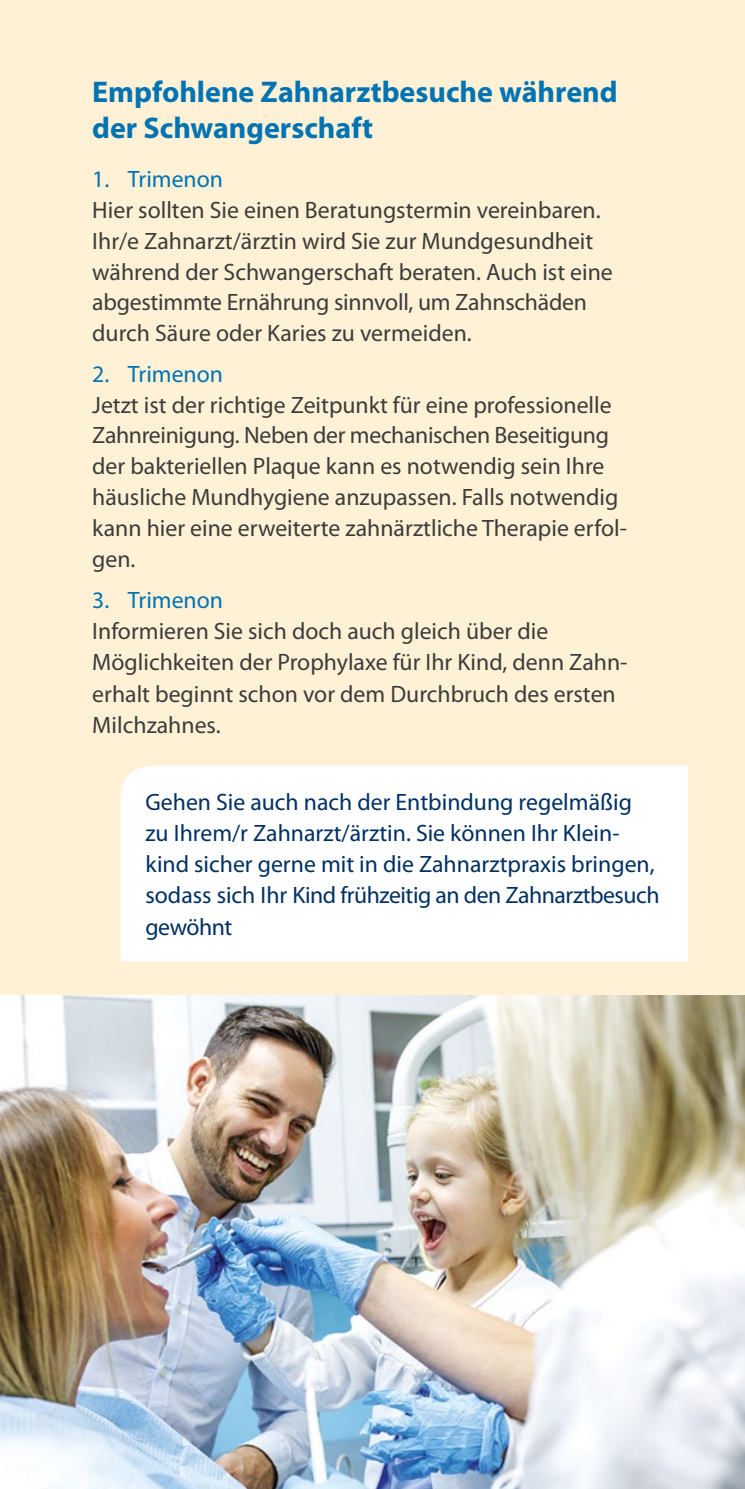
<style>
.page{position:relative;width:745px;height:1489px;background:#fff}
.page>*{position:absolute;margin:0;border:0;box-sizing:border-box;transform-origin:0 0}
.t1{font:700 30px/36px "Myriad Pro";color:#0073b3}
.t2{font:23.75px/30.8px "Myriad Pro";color:#3c3c3b}
.t3{font:23.75px/31.2px "Myriad Pro";color:#003063}
.t4{font:23.75px "Myriad Pro";color:#0073b3}
</style>
<div class="page">
<div style="left:0;top:0;width:744px;height:1488px;background:#fff1d6"></div>
<div style="left:120px;top:766px;width:567px;height:195px;background:#fff"></div>
<img style="left:0;top:995px;width:744px;height:493px">
<p class="t1" style="left:92px;top:74px;width:526px">Empfohlene Zahnarztbesuche während der Schwangerschaft</p>
<p class="t4" style="left:92px;top:165px;width:132px">1. Trimenon</p>
<p class="t2" style="left:92px;top:194px;width:521px">Hier sollten Sie einen Beratungstermin vereinbaren.<br>Ihr/e Zahnarzt/ärztin wird Sie zur Mundgesundheit während der Schwangerschaft beraten. Auch ist eine abgestimmte Ernährung sinnvoll, um Zahnschäden durch Säure oder Karies zu vermeiden.</p>
<p class="t4" style="left:92px;top:359px;width:132px">2. Trimenon</p>
<p class="t2" style="left:92px;top:389px;width:536px">Jetzt ist der richtige Zeitpunkt für eine professionelle Zahnreinigung. Neben der mechanischen Beseitigung der bakteriellen Plaque kann es notwendig sein Ihre häusliche Mundhygiene anzupassen. Falls notwendig kann hier eine erweiterte zahnärztliche Therapie erfol&shy;gen.</p>
<p class="t4" style="left:92px;top:585px;width:132px">3. Trimenon</p>
<p class="t2" style="left:92px;top:615px;width:536px">Informieren Sie sich doch auch gleich über die Möglichkeiten der Prophylaxe für Ihr Kind, denn Zahn&shy;erhalt beginnt schon vor dem Durchbruch des ersten Milchzahnes.</p>
<p class="t3" style="left:145px;top:785px;width:515px">Gehen Sie auch nach der Entbindung regelmäßig zu Ihrem/r Zahnarzt/ärztin. Sie können Ihr Klein&shy;kind sicher gerne mit in die Zahnarztpraxis bringen, sodass sich Ihr Kind frühzeitig an den Zahnarztbesuch gewöhnt</p>
</div>
